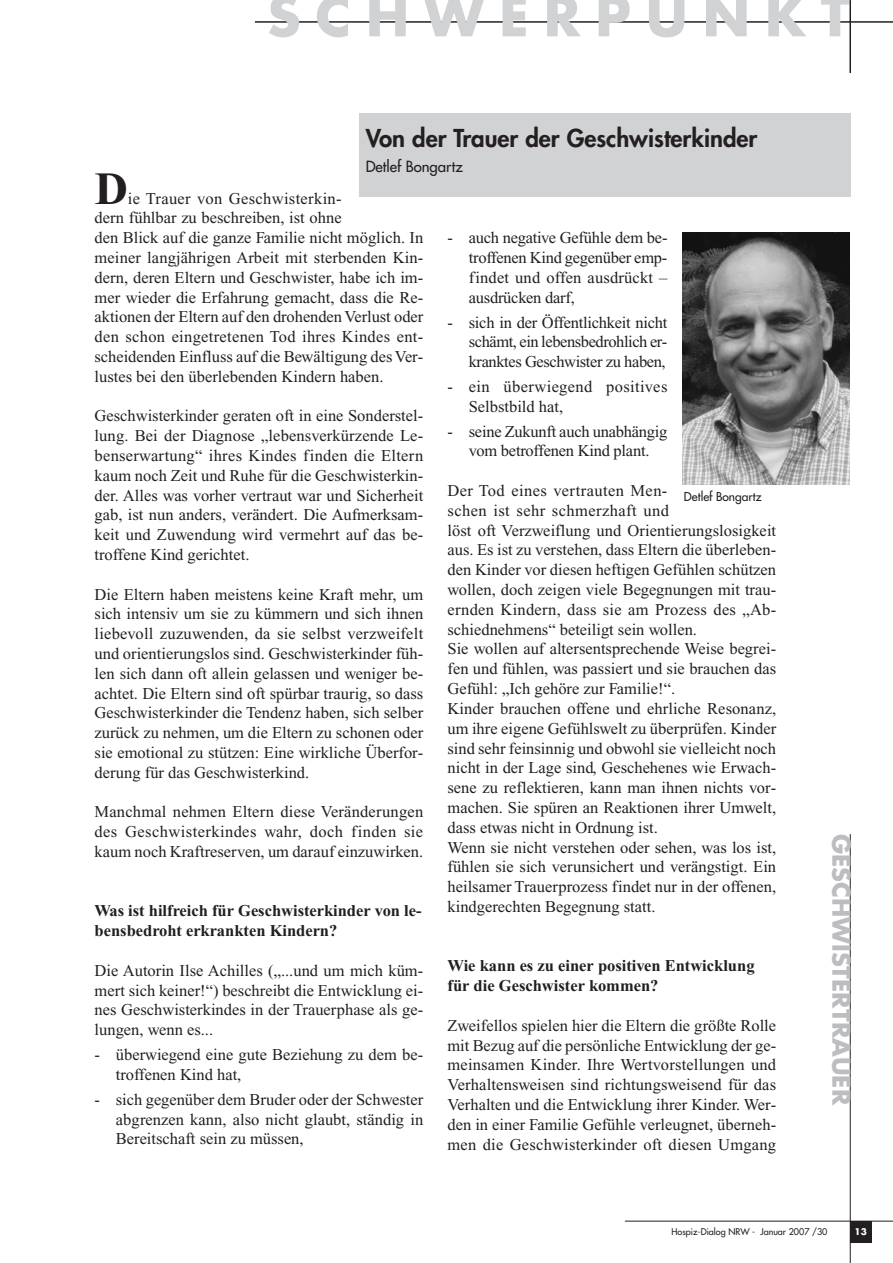
<style>
.page{position:relative;width:893px;height:1263px;background:#fff}
.page>*{position:absolute;margin:0;border:0;box-sizing:border-box;transform-origin:0 0}
.t1{font:700 54px "Futura";letter-spacing:.275em;color:#d1d2d4}
.t2{font:700 46.2px "Times New Roman";color:#231f20}
.t3{font:800 24px "Futura";color:#231f20}
.t4{font:700 24px "Futura";color:#bcbdc0}
.t5{font:16.5px/19.8px "Times New Roman";color:#231f20;text-align:justify}
.t6{font:700 16.5px/19.8px "Times New Roman";color:#231f20}
.t7{font:16.5px/19.8px "Times New Roman";letter-spacing:.025em;color:#231f20}
.t8{font:15px "Futura";color:#231f20}
.t9{font:12px "Futura";color:#231f20}
.t10{font:9px "Futura";color:#231f20}
.t11{font:700 9px "Futura";color:#fff}
</style>
<div class="page">
<hr style="left:850px;top:834px;width:1px;height:429px;background:#231f20">
<hr style="left:625px;top:1221px;width:268px;height:1px;background:#231f20">
<div style="left:850px;top:1221px;width:21px;height:21px;background:#231f20"></div>
<hr style="left:255px;top:21px;width:638px;height:2px;background:#231f20">
<hr style="left:849px;top:1px;width:2px;height:72px;background:#231f20">
<div style="left:359px;top:114px;width:491px;height:83px;background:#d1d2d4"></div>
<img style="left:682px;top:233px;width:168px;height:251px">
<h1 class="t1" style="left:267px;top:-8px;width:584px">SCHWERPUNKT</h1>
<h3 class="t3" style="left:366px;top:127px;width:393px">Von der Trauer der Geschwisterkinder</h3>
<p class="t8" style="left:366px;top:159px;width:99px">Detlef Bongartz</p>
<h2 class="t2" style="left:95px;top:172px;width:35px">D</h2>
<p class="t5" style="left:95px;top:190px;width:330px;text-align:left;text-indent:33px">ie Trauer von Geschwisterkin-<br>dern fühlbar zu beschreiben, ist ohne<br>den Blick auf die ganze Familie nicht möglich. In meiner langjährigen Arbeit mit sterbenden Kin&shy;dern, deren Eltern und Geschwister, habe ich im&shy;mer wieder die Erfahrung gemacht, dass die Re&shy;aktionen der Eltern auf den drohenden Verlust oder den schon eingetretenen Tod ihres Kindes ent&shy;scheidenden Einfluss auf die Bewältigung des Ver&shy;lustes bei den überlebenden Kindern haben.</p>
<p class="t5" style="left:95px;top:407px;width:330px">Geschwisterkinder geraten oft in eine Sonderstel&shy;lung. Bei der Diagnose „lebensverkürzende Le&shy;benserwartung“ ihres Kindes finden die Eltern kaum noch Zeit und Ruhe für die Geschwisterkin&shy;der. Alles was vorher vertraut war und Sicherheit gab, ist nun anders, verändert. Die Aufmerksam&shy;keit und Zuwendung wird vermehrt auf das be&shy;troffene Kind gerichtet.</p>
<p class="t5" style="left:95px;top:586px;width:330px">Die Eltern haben meistens keine Kraft mehr, um sich intensiv um sie zu kümmern und sich ihnen liebevoll zuzuwenden, da sie selbst verzweifelt und orientierungslos sind. Geschwisterkinder füh&shy;len sich dann oft allein gelassen und weniger be&shy;achtet. Die Eltern sind oft spürbar traurig, so dass Geschwisterkinder die Tendenz haben, sich selber zurück zu nehmen, um die Eltern zu schonen oder sie emotional zu stützen: Eine wirkliche Überfor&shy;derung für das Geschwisterkind.</p>
<p class="t5" style="left:95px;top:803px;width:330px">Manchmal nehmen Eltern diese Veränderungen des Geschwisterkindes wahr, doch finden sie kaum noch Kraftreserven, um darauf einzuwirken.</p>
<p class="t5" style="left:469px;top:229px;width:200px;text-indent:-21px">- auch negative Gefühle dem be&shy;troffenen Kind gegenüber emp&shy;findet und offen ausdrückt – ausdrücken darf,</p>
<p class="t5" style="left:469px;top:314px;width:200px;text-indent:-21px">- sich in der Öffentlichkeit nicht schämt, ein lebensbedrohlich er&shy;kranktes Geschwister zu haben,</p>
<p class="t7" style="left:469px;top:378px;width:200px;text-indent:-21px">- ein überwiegend positives<br>Selbstbild hat,</p>
<p class="t5" style="left:447px;top:423px;width:221px;text-align:center">- seine Zukunft auch unabhängig vom betroffenen Kind plant.</p>
<p class="t5" style="left:447px;top:482px;width:330px;text-align:left">Der Tod eines vertrauten Men-<br>schen ist sehr schmerzhaft und<br>löst oft Verzweiflung und Orientierungslosigkeit aus. Es ist zu verstehen, dass Eltern die überleben&shy;den Kinder vor diesen heftigen Gefühlen schützen wollen, doch zeigen viele Begegnungen mit trau&shy;ernden Kindern, dass sie am Prozess des „Ab&shy;schiednehmens“ beteiligt sein wollen.<br>Sie wollen auf altersentsprechende Weise begrei&shy;fen und fühlen, was passiert und sie brauchen das Gefühl: „Ich gehöre zur Familie!“.<br>Kinder brauchen offene und ehrliche Resonanz, um ihre eigene Gefühlswelt zu überprüfen. Kinder sind sehr feinsinnig und obwohl sie vielleicht noch nicht in der Lage sind, Geschehenes wie Erwach&shy;sene zu reflektieren, kann man ihnen nichts vor&shy;machen. Sie spüren an Reaktionen ihrer Umwelt, dass etwas nicht in Ordnung ist.<br>Wenn sie nicht verstehen oder sehen, was los ist, fühlen sie sich verunsichert und verängstigt. Ein heilsamer Trauerprozess findet nur in der offenen, kindgerechten Begegnung statt.</p>
<p class="t9" style="left:684px;top:490px;width:79px">Detlef Bongartz</p>
<p class="t6" style="left:95px;top:902px;width:329px">Was ist hilfreich für Geschwisterkinder von le&shy;bensbedroht erkrankten Kindern?</p>
<p class="t5" style="left:95px;top:962px;width:330px">Die Autorin Ilse Achilles („...und um mich küm&shy;mert sich keiner!“) beschreibt die Entwicklung ei&shy;nes Geschwisterkindes in der Trauerphase als ge&shy;lungen, wenn es...</p>
<p class="t5" style="left:116px;top:1046px;width:309px;text-indent:-21px">- überwiegend eine gute Beziehung zu dem be&shy;troffenen Kind hat,</p>
<p class="t5" style="left:116px;top:1091px;width:309px;text-indent:-21px">- sich gegenüber dem Bruder oder der Schwester abgrenzen kann, also nicht glaubt, ständig in Bereitschaft sein zu müssen,</p>
<p class="t6" style="left:447px;top:957px;width:309px">Wie kann es zu einer positiven Entwicklung für die Geschwister kommen?</p>
<p class="t5" style="left:447px;top:1017px;width:330px">Zweifellos spielen hier die Eltern die größte Rolle mit Bezug auf die persönliche Entwicklung der ge&shy;meinsamen Kinder. Ihre Wertvorstellungen und Verhaltensweisen sind richtungsweisend für das Verhalten und die Entwicklung ihrer Kinder. Wer&shy;den in einer Familie Gefühle verleugnet, überneh&shy;men die Geschwisterkinder oft diesen Umgang</p>
<h3 class="t4" style="left:852px;top:834px;width:273px;rotate:90deg">GESCHWISTERTRAUER</h3>
<p class="t10" style="left:672px;top:1227px;width:157px">Hospiz-Dialog NRW - Januar 2007 /30</p>
<p class="t11" style="left:855px;top:1228px;width:14px">13</p>
</div>
